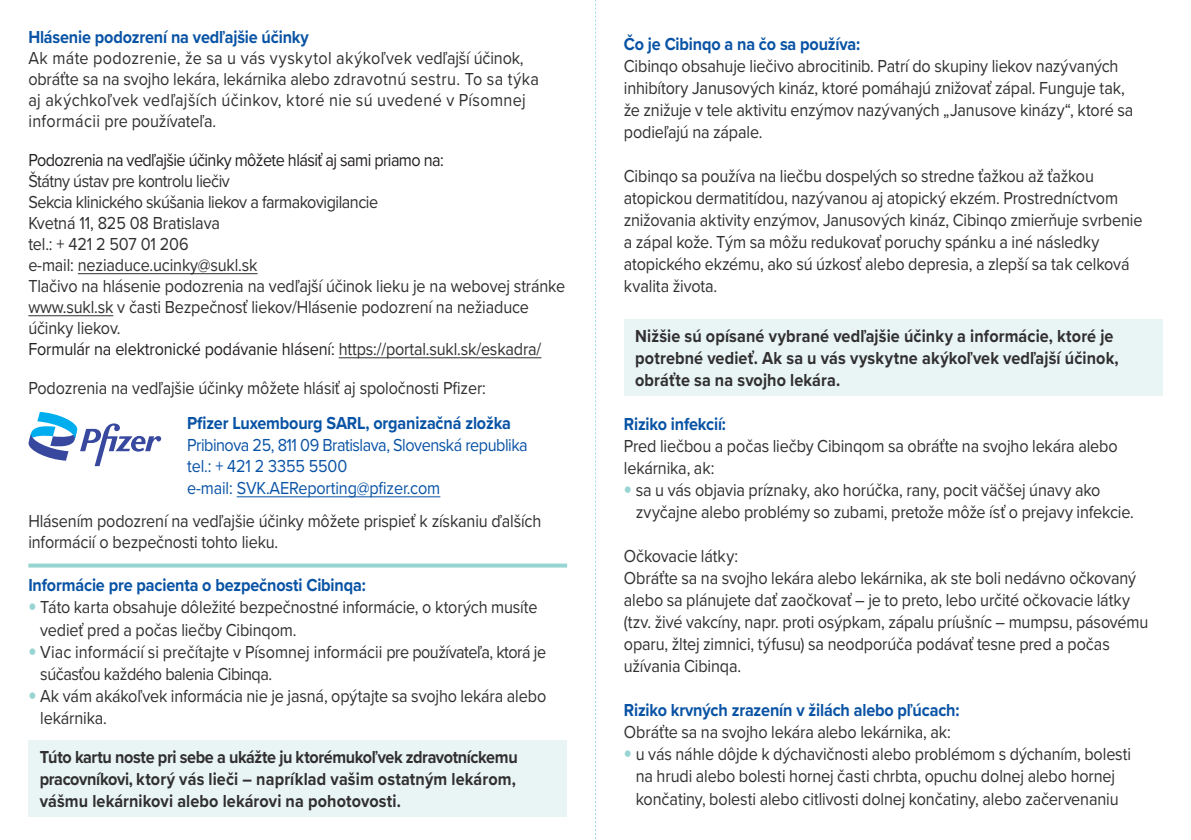
<style>
.page{position:relative;width:1191px;height:840px;background:#fff}
.page>*{position:absolute;margin:0;border:0;box-sizing:border-box;transform-origin:0 0}
.CONTENT_BODY{font:18px/22px "Proxima Nova";letter-spacing:-.01em;color:#312f30;scale:.9 1}
.CONTENT_BODY-2{font:700 18px/22px "Proxima Nova";letter-spacing:.01em;color:#312f30;scale:.9 1}
.CONTENT_BODY-3{font:18px/21px "Proxima Nova";letter-spacing:.015em;color:#312f30;scale:.9 1}
.CONTENT_BODY-4{font:18px/21.6px "Proxima Nova";letter-spacing:-.03em;color:#0953a5;scale:.9 1}
.CONTENT_BODY-5{font:700 18px "Proxima Nova";letter-spacing:-.01em;color:#0953a5;scale:.9 1}
.CONTENT_BODY-6{font:18px/22px "Proxima Nova";letter-spacing:-.03em;color:#312f30;scale:.9 1}
.s1{font-weight:700;color:#0953a5}
.s2{color:#231f20}
.s3{font-weight:700}
.s4{font-family:"Avenir";color:#96d5d2}
</style>
<div class="page">
<hr style="left:78px;top:273px;width:179px;height:1px;background:#312f30">
<hr style="left:28px;top:315px;width:85px;height:1px;background:#312f30">
<hr style="left:339px;top:357px;width:202px;height:1px;background:#312f30">
<hr style="left:237px;top:496px;width:203px;height:1px;background:#0953a5">
<svg style="left:29px;top:412px;width:132px;height:54px"></svg>
<svg style="left:28px;top:563px;width:539px;height:4px;background:#a4dad8"></svg>
<svg style="left:595px;top:0;width:1px;height:839px"></svg>
<div style="left:28px;top:739px;width:539px;height:77px;background:#e9f5f5"></div>
<div style="left:624px;top:319px;width:538px;height:77px;background:#e9f5f5"></div>
<p class="CONTENT_BODY-3" style="left:28px;top:25px;width:569px"><span class="s1">Hlásenie podozrení na vedľajšie účinky<br></span>Ak máte podozrenie, že sa u vás vyskytol akýkoľvek vedľajší účinok, obráťte sa na svojho lekára, lekárnika alebo zdravotnú sestru. To sa týka aj akýchkoľvek vedľajších účinkov, ktoré nie sú uvedené v Písomnej informácii pre používateľa.</p>
<p class="CONTENT_BODY" style="left:28px;top:148px;width:598px;line-height:21px"><span class="s2">Podozrenia na vedľajšie účinky môžete hlásiť aj sami priamo na:<br></span>Štátny ústav pre kontrolu liečiv<br>Sekcia klinického skúšania liekov a farmakovigilancie<br>Kvetná 11, 825 08 Bratislava<br>tel.: + 421 2 507 01 206<br>e-mail: neziaduce.ucinky@sukl.sk<br>Tlačivo na hlásenie podozrenia na vedľajší účinok lieku je na webovej stránke www.sukl.sk v časti Bezpečnosť liekov/Hlásenie podozrení na nežiaduce účinky liekov.<br><span class="s2">Formulár na elektronické podávanie hlásení:</span> https://portal.sukl.sk/eskadra/</p>
<p class="CONTENT_BODY" style="left:28px;top:376px;width:510px">Podozrenia na vedľajšie účinky môžete hlásiť aj spoločnosti Pfizer:</p>
<p class="CONTENT_BODY-4" style="left:187px;top:411px;width:380px"><span class="s3">Pfizer Luxembourg SARL, organizačná zložka </span>Pribinova 25, 811 09 Bratislava, Slovenská republika tel.: + 421 2 3355 5500<br>e-mail: SVK.AEReporting@pfizer.com</p>
<p class="CONTENT_BODY" style="left:28px;top:509px;width:571px;line-height:21px">Hlásením podozrení na vedľajšie účinky môžete prispieť k získaniu ďalších informácií o bezpečnosti tohto lieku.</p>
<p class="CONTENT_BODY-5" style="left:28px;top:571px;width:376px">Informácie pre pacienta o bezpečnosti Cibinqa:</p>
<p class="CONTENT_BODY" style="left:40px;top:595px;width:554px;text-indent:-12px"><span class="s4">•</span> Táto karta obsahuje dôležité bezpečnostné informácie, o ktorých musíte vedieť pred a počas liečby Cibinqom.</p>
<p class="CONTENT_BODY-6" style="left:40px;top:639px;width:563px;text-indent:-12px"><span class="s4">•</span> Viac informácií si prečítajte v Písomnej informácii pre používateľa, ktorá je súčasťou každého balenia Cibinqa.</p>
<p class="CONTENT_BODY" style="left:40px;top:683px;width:563px;text-indent:-12px"><span class="s4">•</span> Ak vám akákoľvek informácia nie je jasná, opýtajte sa svojho lekára alebo lekárnika.</p>
<p class="CONTENT_BODY-2" style="left:40px;top:745px;width:532px;text-align:justify">Túto kartu noste pri sebe a ukážte ju ktorémukoľvek zdravotníckemu pracovníkovi, ktorý vás lieči – napríklad vašim ostatným lekárom, vášmu lekárnikovi alebo lekárovi na pohotovosti.</p>
<p class="CONTENT_BODY-5" style="left:624px;top:31px;width:264px">Čo je Cibinqo a na čo sa používa:</p>
<p class="CONTENT_BODY" style="left:624px;top:54px;width:567px">Cibinqo obsahuje liečivo abrocitinib. Patrí do skupiny liekov nazývaných inhibítory Janusových kináz, ktoré pomáhajú znižovať zápal. Funguje tak, že znižuje v tele aktivitu enzýmov nazývaných „Janusove kinázy“, ktoré sa podieľajú na zápale.</p>
<p class="CONTENT_BODY" style="left:624px;top:164px;width:578px">Cibinqo sa používa na liečbu dospelých so stredne ťažkou až ťažkou atopickou dermatitídou, nazývanou aj atopický ekzém. Prostredníctvom znižovania aktivity enzýmov, Janusových kináz, Cibinqo zmierňuje svrbenie a zápal kože. Tým sa môžu redukovať poruchy spánku a iné následky atopického ekzému, ako sú úzkosť alebo depresia, a zlepší sa tak celková kvalita života.</p>
<p class="CONTENT_BODY-2" style="left:635px;top:324px;width:539px">Nižšie sú opísané vybrané vedľajšie účinky a informácie, ktoré je potrebné vedieť. Ak sa u vás vyskytne akýkoľvek vedľajší účinok, obráťte sa na svojho lekára.</p>
<p class="CONTENT_BODY" style="left:624px;top:412px;width:550px"><span class="s1">Riziko infekcií:<br></span>Pred liečbou a počas liečby Cibinqom sa obráťte na svojho lekára alebo lekárnika, ak:</p>
<p class="CONTENT_BODY" style="left:636px;top:478px;width:555px;text-indent:-12px"><span class="s4">•</span> sa u vás objavia príznaky, ako horúčka, rany, pocit väčšej únavy ako zvyčajne alebo problémy so zubami, pretože môže ísť o prejavy infekcie.</p>
<p class="CONTENT_BODY" style="left:624px;top:544px;width:128px">Očkovacie látky:</p>
<p class="CONTENT_BODY" style="left:624px;top:566px;width:584px">Obráťte sa na svojho lekára alebo lekárnika, ak ste boli nedávno očkovaný alebo sa plánujete dať zaočkovať – je to preto, lebo určité očkovacie látky (tzv. živé vakcíny, napr. proti osýpkam, zápalu príušníc – mumpsu, pásovému oparu, žltej zimnici, týfusu) sa neodporúča podávať tesne pred a počas užívania Cibinqa.</p>
<p class="CONTENT_BODY-5" style="left:624px;top:696px;width:374px">Riziko krvných zrazenín v žilách alebo pľúcach:</p>
<p class="CONTENT_BODY" style="left:624px;top:720px;width:365px">Obráťte sa na svojho lekára alebo lekárnika, ak:</p>
<p class="CONTENT_BODY" style="left:624px;top:742px;width:565px;text-align:center"><span class="s4">•</span> u vás náhle dôjde k dýchavičnosti alebo problémom s dýchaním, bolesti na hrudi alebo bolesti hornej časti chrbta, opuchu dolnej alebo hornej končatiny, bolesti alebo citlivosti dolnej končatiny, alebo začervenaniu</p>
</div>
